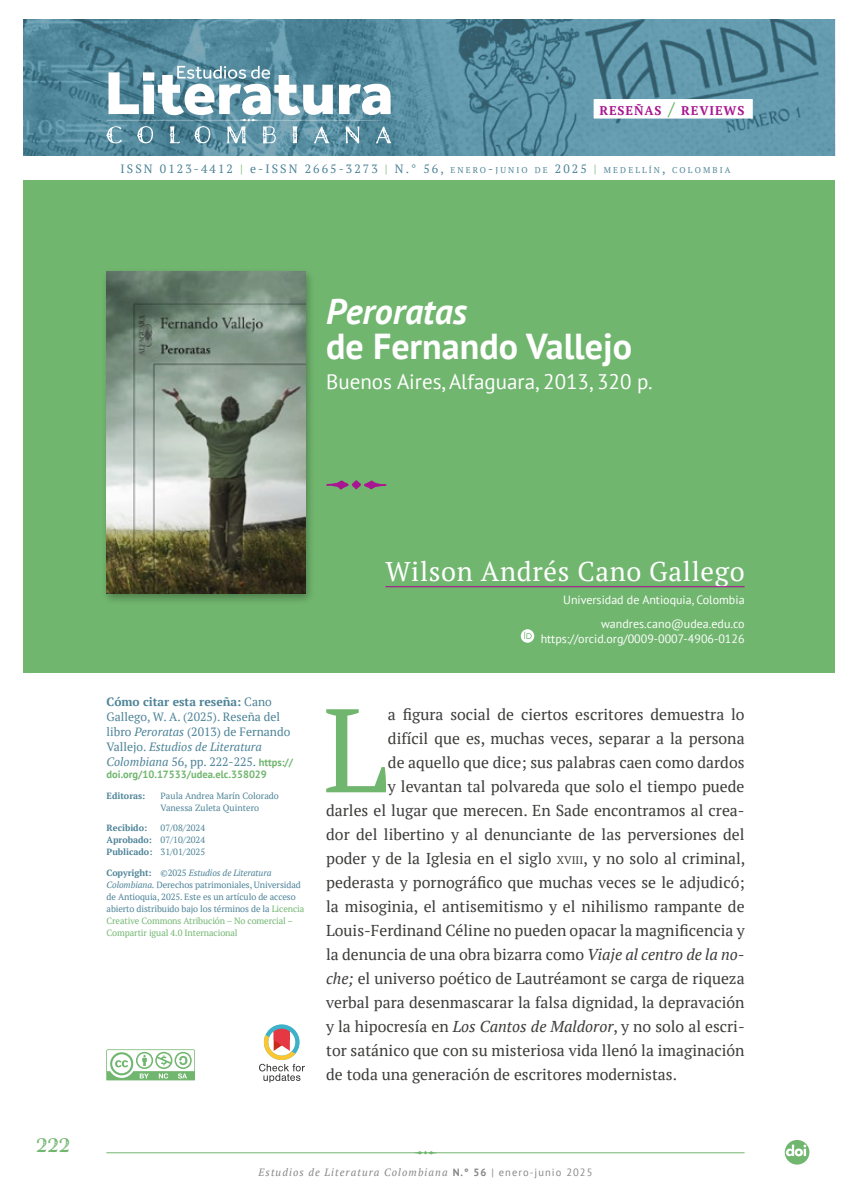
<style>
.page{position:relative;width:851px;height:1191px;background:#fff}
.page>*{position:absolute;margin:0;border:0;box-sizing:border-box;transform-origin:0 0}
.t1{font:118.65px "PT Serif";color:#71b66f}
.t2{font:700 36px "PT Sans";color:#fff}
.t3{font:italic 700 36px "PT Sans";color:#fff}
.t4{font:27px "PT Serif";letter-spacing:.025em;color:#fff}
.t5{font:21px "PT Sans";color:#fff}
.t6{font:21px "Charcuterie Filigree";color:#71b66f}
.t7{font:15.75px "PT Serif";color:#3c3c3b}
.t8{font:700 12.6px "PT Serif";letter-spacing:.07em;color:#a81691}
.t9{font:12px/15px "PT Serif";color:#4d8397}
.t10{font:12px/23.5px "PT Sans";color:#fff;text-align:right}
.t11{font:12px "PT Serif";letter-spacing:.175em;color:#4d8397}
.t12{font:italic 10.5px "PT Serif";letter-spacing:.1em;color:#878787}
.t13{font:700 10.5px "PT Sans";color:#71b66f}
.t14{font:9px/12px "PT Serif";letter-spacing:-.01em;color:#4d8397}
.t15{font:700 9px "PT Serif";color:#4d8397}
.s1{font-size:18px;color:#71b66f}
.s2{color:#71b66f}
.s3{font-style:inherit}
.s4{font-size:8.4px}
.s5{font-weight:700}
.s6{font-style:italic}
.s7{font-family:"PT Sans";font-weight:700;font-size:10.5px;color:#71b66f}
.s8{font-size:10.95px}
.s9{font-family:"PT Sans";font-weight:700;font-style:normal}
.s10{font-family:"PT Sans";font-style:normal}
</style>
<div class="page">
<svg style="left:413px;top:1151px;width:24px;height:3px"></svg>
<hr style="left:106px;top:1152px;width:638px;height:1px;background:#71b66f">
<img style="left:23px;top:19px;width:811px;height:137px">
<div style="left:23px;top:180px;width:811px;height:492px;background:#71b66f"></div>
<div style="left:593px;top:99px;width:159px;height:20px;background:#fff"></div>
<svg style="left:106px;top:1049px;width:89px;height:31px"></svg>
<svg style="left:106px;top:66px;width:285px;height:77px"></svg>
<svg style="left:326px;top:480px;width:61px;height:10px"></svg>
<div style="left:100px;top:267px;width:216px;height:338px;background:#000;opacity:.3"></div>
<img style="left:106px;top:271px;width:199px;height:322px">
<svg style="left:259px;top:1024px;width:46px;height:58px"></svg>
<hr style="left:385px;top:586px;width:359px;height:1px;background:#a81691">
<svg style="left:520px;top:629px;width:14px;height:14px"></svg>
<svg style="left:784px;top:1140px;width:25px;height:24px"></svg>
<p class="t8" style="left:599px;top:102px;width:147px">RESEÑAS <span class="s1">/</span> REVIEWS</p>
<p class="t11" style="left:120px;top:160px;width:611px">ISSN 0123-4412 <span class="s2">|</span> <span class="s3">e</span>-ISSN 2665-3273 <span class="s2">|</span> N.° 56, <span class="s4">ENERO</span>-<span class="s4">JUNI O DE</span> 2025 <span class="s2">|</span> <span class="s4">MEDELLÍN</span>, <span class="s4">COLOMBIA</span></p>
<h2 class="t3" style="left:326px;top:287px;width:142px">Peroratas</h2>
<h2 class="t2" style="left:326px;top:323px;width:307px">de Fernando Vallejo</h2>
<h3 class="t5" style="left:326px;top:368px;width:328px">Buenos Aires, Alfaguara, 2013, 320 p.</h3>
<h3 class="t6" style="left:36px;top:1133px;width:35px">222</h3>
<p class="t9" style="left:107px;top:693px;width:188px"><span class="s5">Cómo citar esta reseña:</span> Cano Gallego, W. A. (2025). Reseña del libro <span class="s6">Peroratas</span> (2013) de Fernando Vallejo. <span class="s6">Estudios de Literatura Colombiana</span> 56, pp. 222-225. <span class="s7">https://</span></p>
<p class="t13" style="left:106px;top:767px;width:162px">doi.org/10.17533/udea.elc.358029</p>
<p class="t15" style="left:106px;top:789px;width:40px">Editoras:</p>
<p class="t14" style="left:160px;top:789px;width:120px">Paula Andrea Marín Colorado<br>Vanessa Zuleta Quintero</p>
<p class="t15" style="left:106px;top:822px;width:42px">Recibido:</p>
<p class="t14" style="left:106px;top:822px;width:100px;text-align:justify;text-indent:54px">07/08/2024<br><span class="s5">Aprobado:</span> 07/10/2024<br><span class="s5">Publicado:</span> 31/01/2025</p>
<p class="t14" style="left:106px;top:866px;width:199px"><span class="s5">Copyright:</span> ©2025 <span class="s6">Estudios de Literatura Colombiana.</span> Derechos patrimoniales, Universidad de Antioquia, 2025. Este es un artículo de acceso abierto distribuido bajo los términos de la <span class="s2">Licencia Creative Commons Atribución – No comercial – Compartir igual 4.0 Internacional</span></p>
<h3 class="t4" style="left:385px;top:553px;width:360px">Wilson Andrés Cano Gallego</h3>
<p class="t10" style="left:563px;top:588px;width:183px">Universidad de Antioquia, Colombia wandres.cano@udea.edu.co</p>
<p class="t10" style="left:540px;top:626px;width:205px">https://orcid.org/0009-0007-4906-0126</p>
<h1 class="t1" style="left:323px;top:673px;width:67px">L</h1>
<p class="t7" style="left:388px;top:704px;width:358px">a figura social de ciertos escritores demuestra lo</p>
<p class="t7" style="left:388px;top:728px;width:358px">difícil que es, muchas veces, separar a la persona</p>
<p class="t7" style="left:388px;top:752px;width:358px">de aquello que dice; sus palabras caen como dardos</p>
<p class="t7" style="left:388px;top:776px;width:358px">y levantan tal polvareda que solo el tiempo puede</p>
<p class="t7" style="left:326px;top:800px;width:420px">darles el lugar que merecen. En Sade encontramos al crea-</p>
<p class="t7" style="left:326px;top:824px;width:420px">dor del libertino y al denunciante de las perversiones del</p>
<p class="t7" style="left:326px;top:848px;width:420px">poder y de la Iglesia en el siglo <span class="s8">XVIII</span> , y no solo al criminal,</p>
<p class="t7" style="left:326px;top:872px;width:420px">pederasta y pornográfico que muchas veces se le adjudicó;</p>
<p class="t7" style="left:326px;top:896px;width:420px">la misoginia, el antisemitismo y el nihilismo rampante de</p>
<p class="t7" style="left:326px;top:920px;width:420px">Louis-Ferdinand Céline no pueden opacar la magnificencia y</p>
<p class="t7" style="left:326px;top:944px;width:420px">la denuncia de una obra bizarra como <span class="s6">Viaje al centro de la no-</span></p>
<p class="t7" style="left:326px;top:968px;width:420px"><span class="s6">che;</span> el universo poético de Lautréamont se carga de riqueza</p>
<p class="t7" style="left:326px;top:992px;width:420px">verbal para desenmascarar la falsa dignidad, la depravación</p>
<p class="t7" style="left:326px;top:1016px;width:420px">y la hipocresía en <span class="s6">Los Cantos de Maldoror</span>, y no solo al escri-</p>
<p class="t7" style="left:326px;top:1040px;width:420px">tor satánico que con su misteriosa vida llenó la imaginación</p>
<p class="t7" style="left:326px;top:1064px;width:352px">de toda una generación de escritores modernistas.</p>
<p class="t12" style="left:258px;top:1166px;width:335px">Estudios de Literatura Colombiana <span class="s9">N.° 56</span> <span class="s10">| enero-junio 2025</span></p>
</div>
